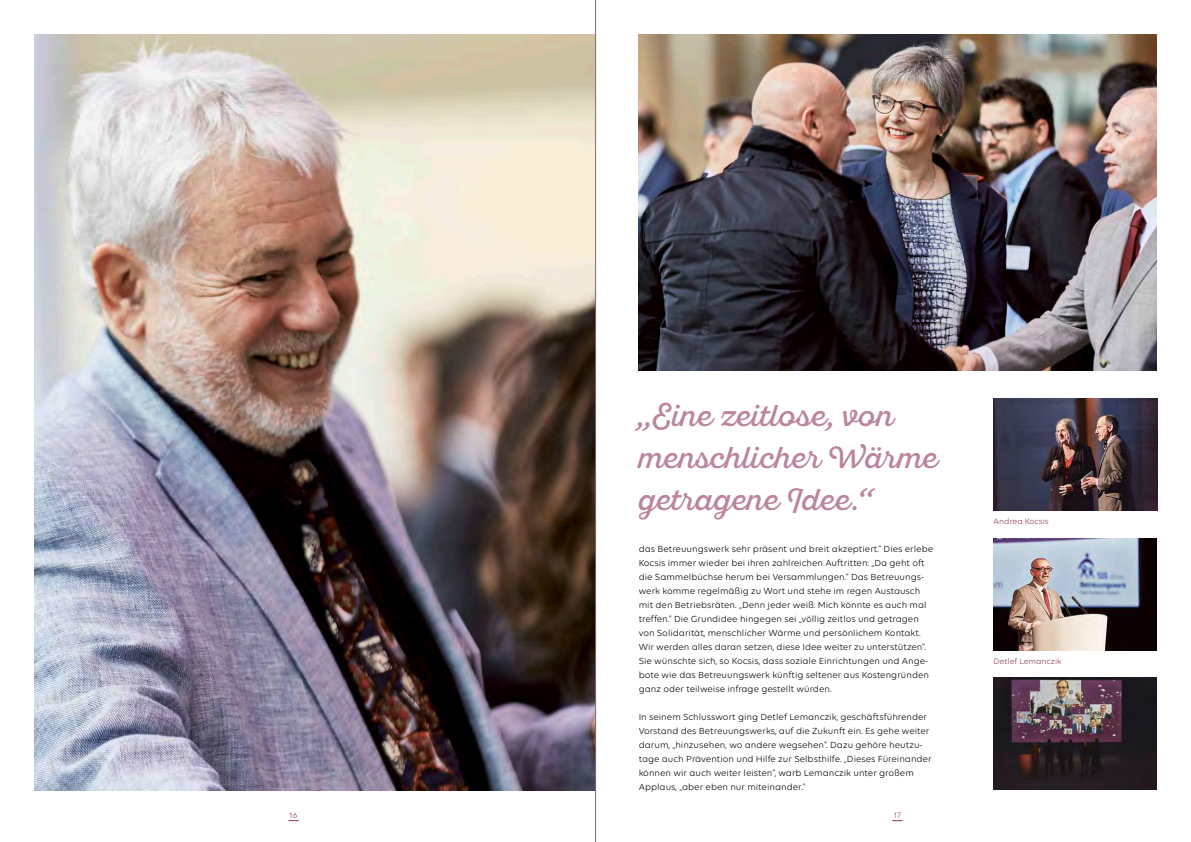
<style>
.page{position:relative;width:1191px;height:842px;background:#fff}
.page>*{position:absolute;margin:0;border:0;box-sizing:border-box;transform-origin:0 0}
.t1{font:30px/42px "Sant Elia Script";color:#bb859f}
.t2{font:9.5px/14px "Volte Rounded";color:#000}
.t3{font:8.5px "Volte Rounded";color:#8e335d}
</style>
<div class="page">
<img style="left:993px;top:677px;width:164px;height:112px">
<img style="left:993px;top:538px;width:164px;height:112px">
<img style="left:993px;top:398px;width:164px;height:112px">
<img style="left:34px;top:34px;width:561px;height:756px">
<img style="left:638px;top:34px;width:519px;height:336px">
<hr style="left:595px;top:0;width:1px;height:842px;background:#7b6d6f">
<h1 class="t1" style="left:638px;top:395px;width:301px">„Eine zeitlose, von menschlicher Wärme getragene Idee.“</h1>
<p class="t2" style="left:639px;top:542px;width:296px">das Betreuungswerk sehr präsent und breit akzeptiert.“ Dies erlebe Kocsis immer wieder bei ihren zahlreichen Auftritten: „Da geht oft die Sammelbüchse herum bei Versammlungen.“ Das Betreuungs&shy;werk komme regelmäßig zu Wort und stehe im regen Austausch mit den Betriebsräten. „Denn jeder weiß: Mich könnte es auch mal treffen.“ Die Grundidee hingegen sei „völlig zeitlos und getragen von Solidarität, menschlicher Wärme und persönlichem Kontakt.<br>Wir werden alles daran setzen, diese I dee weiter zu unterstützen“.<br>Sie wünschte sich, so Kocsis, dass soziale Einrichtungen und Ange&shy;bote wie das Betreuungswerk künftig seltener aus Kostengründen ganz oder teilweise infrage gestellt würden.</p>
<p class="t2" style="left:639px;top:710px;width:294px">I n seinem Schlusswort ging Detlef Lemanczik, geschäftsführender Vorstand des Betreuungswerks, auf die Zukunft ein. Es gehe weiter darum, „hinzusehen, wo andere wegsehen“. Dazu gehöre heutzu&shy;tage auch Prävention und H ilfe zur Selbsthilfe. „Dieses Füreinander können wir auch weiter leisten“, warb Lemanczik unter großem Applaus, „aber eben nur miteinander."</p>
<p class="t3" style="left:289px;top:811px;width:10px">16</p>
<p class="t3" style="left:893px;top:811px;width:9px">17</p>
<p class="t3" style="left:993px;top:516px;width:57px">Andrea Kocsis</p>
<p class="t3" style="left:993px;top:656px;width:70px">Detlef Lemanczik</p>
</div>
